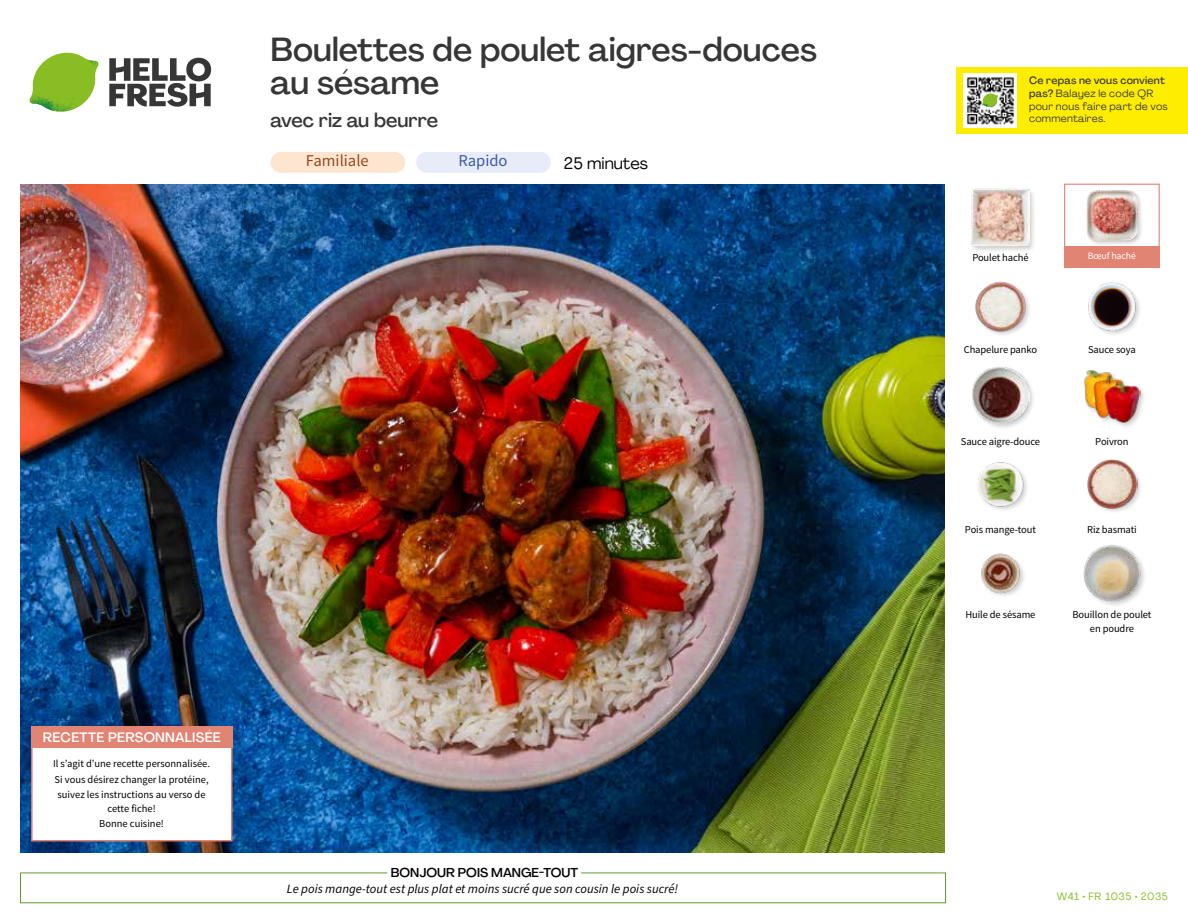
<style>
.page{position:relative;width:1188px;height:918px;background:#fff}
.page>*{position:absolute;margin:0;border:0;box-sizing:border-box;transform-origin:0 0}
.t1{font:500 33px/33px "Agrandir";color:#373636}
.t2{font:500 19.5px "Agrandir";color:#373636}
.t3{font:16.5px "Source Sans Pro";color:#944a1e}
.t4{font:16.5px "Agrandir";color:#000}
.t5{font:16.5px "Source Sans Pro";color:#3a5ba7}
.t6{font:500 13.5px "Agrandir";letter-spacing:.02em;color:#fff}
.t7{font:italic 12.75px "Source Sans Pro";color:#000}
.t8{font:500 12.75px "Agrandir";color:#000}
.t9{font:10.5px/15.6px "Source Sans Pro";letter-spacing:-.01em;color:#000;text-align:center}
.t10{font:10.5px/12.8px "Agrandir";letter-spacing:.02em;color:#3c3c3b}
.t11{font:10.5px "Agrandir";letter-spacing:.05em;color:#89bd24}
.t12{font:9.75px "Source Sans Pro";letter-spacing:-.01em;color:#fff}
.s1{font-weight:500}
</style>
<div class="page">
<svg style="left:109px;top:57px;width:102px;height:50px"></svg>
<svg style="left:34px;top:53px;width:62px;height:40px"></svg>
<img style="left:67px;top:53px;width:32px;height:26px">
<img style="left:33px;top:75px;width:59px;height:11px">
<img style="left:29px;top:79px;width:61px;height:33px">
<img style="left:65px;top:86px;width:27px;height:25px">
<img style="left:21px;top:184px;width:924px;height:668px">
<div style="left:416px;top:152px;width:135px;height:21px;background:#e7ecf8;border-radius:10px"></div>
<div style="left:271px;top:152px;width:134px;height:21px;background:#fde5cf;border-radius:10px"></div>
<div style="left:1082px;top:544px;width:65px;height:64px;background:#000;opacity:.2"></div>
<img style="left:1083px;top:544px;width:58px;height:58px">
<img style="left:981px;top:553px;width:43px;height:43px">
<div style="left:1087px;top:459px;width:56px;height:56px;background:#000;opacity:.2"></div>
<img style="left:1087px;top:459px;width:50px;height:50px">
<img style="left:977px;top:462px;width:50px;height:48px">
<div style="left:1083px;top:369px;width:63px;height:61px;background:#000;opacity:.2"></div>
<img style="left:1083px;top:369px;width:58px;height:55px">
<div style="left:971px;top:365px;width:65px;height:66px;background:#000;opacity:.2"></div>
<img style="left:972px;top:367px;width:57px;height:57px">
<img style="left:1088px;top:282px;width:52px;height:52px">
<img style="left:975px;top:281px;width:54px;height:54px">
<div style="left:1085px;top:189px;width:59px;height:58px;background:#000;opacity:.2"></div>
<img style="left:1086px;top:189px;width:52px;height:52px">
<div style="left:970px;top:188px;width:66px;height:65px;background:#000;opacity:.2"></div>
<img style="left:972px;top:189px;width:57px;height:57px">
<div style="left:1064px;top:184px;width:96px;height:72px;border:1px solid #e28474"></div>
<div style="left:1064px;top:246px;width:96px;height:21px;background:#e28474"></div>
<div style="left:31px;top:726px;width:201px;height:115px;background:#fff;border:2px solid #e28474"></div>
<div style="left:31px;top:726px;width:202px;height:22px;background:#e28474"></div>
<div style="left:956px;top:67px;width:232px;height:67px;background:#ffed00"></div>
<img style="left:964px;top:74px;width:52px;height:54px">
<svg style="left:982px;top:93px;width:16px;height:14px"></svg>
<h1 class="t1" style="left:271px;top:32px;width:548px">Boulettes de poulet aigres-douces au sésame</h1>
<h2 class="t2" style="left:271px;top:108px;width:169px">avec riz au beurre</h2>
<h3 class="t3" style="left:306px;top:151px;width:64px">Familiale</h3>
<h3 class="t4" style="left:564px;top:153px;width:86px">25 minutes</h3>
<h3 class="t5" style="left:458px;top:151px;width:51px">Rapido</h3>
<p class="t6" style="left:43px;top:729px;width:179px">RECETTE PERSONNALISÉE</p>
<p class="t9" style="left:53px;top:756px;width:158px;text-align:left">Il s’agit d’une recette personnalisée.<br>Si vous désirez changer la protéine, suivez les instructions au verso de</p>
<p class="t9" style="left:99px;top:801px;width:66px">cette fiche!<br>Bonne cuisine!</p>
<p class="t8" style="left:391px;top:864px;width:189px">BONJOUR POIS MANGE-TOUT</p>
<p class="t7" style="left:287px;top:880px;width:393px">Le pois mange-tout est plus plat et moins sucré que son cousin le pois sucré!</p>
<p class="t10" style="left:1029px;top:74px;width:140px"><span class="s1">Ce repas ne vous convient pas?</span> Balayez le code QR pour nous faire part de vos commentaires.</p>
<p class="t9" style="left:972px;top:250px;width:58px">Poulet haché</p>
<p class="t12" style="left:1088px;top:250px;width:49px">Bœuf haché</p>
<p class="t9" style="left:964px;top:342px;width:75px">Chapelure panko</p>
<p class="t9" style="left:1088px;top:342px;width:49px">Sauce soya</p>
<p class="t9" style="left:961px;top:434px;width:81px">Sauce aigre-douce</p>
<p class="t9" style="left:1095px;top:434px;width:35px">Poivron</p>
<p class="t9" style="left:965px;top:521px;width:72px">Pois mange-tout</p>
<p class="t9" style="left:1087px;top:521px;width:51px">Riz basmati</p>
<p class="t9" style="left:965px;top:607px;width:72px">Huile de sésame</p>
<p class="t9" style="left:1073px;top:608px;width:80px;line-height:13.5px">Bouillon de poulet en poudre</p>
<p class="t11" style="left:1057px;top:890px;width:113px">W41 • FR 1035 • 2035</p>
</div>
